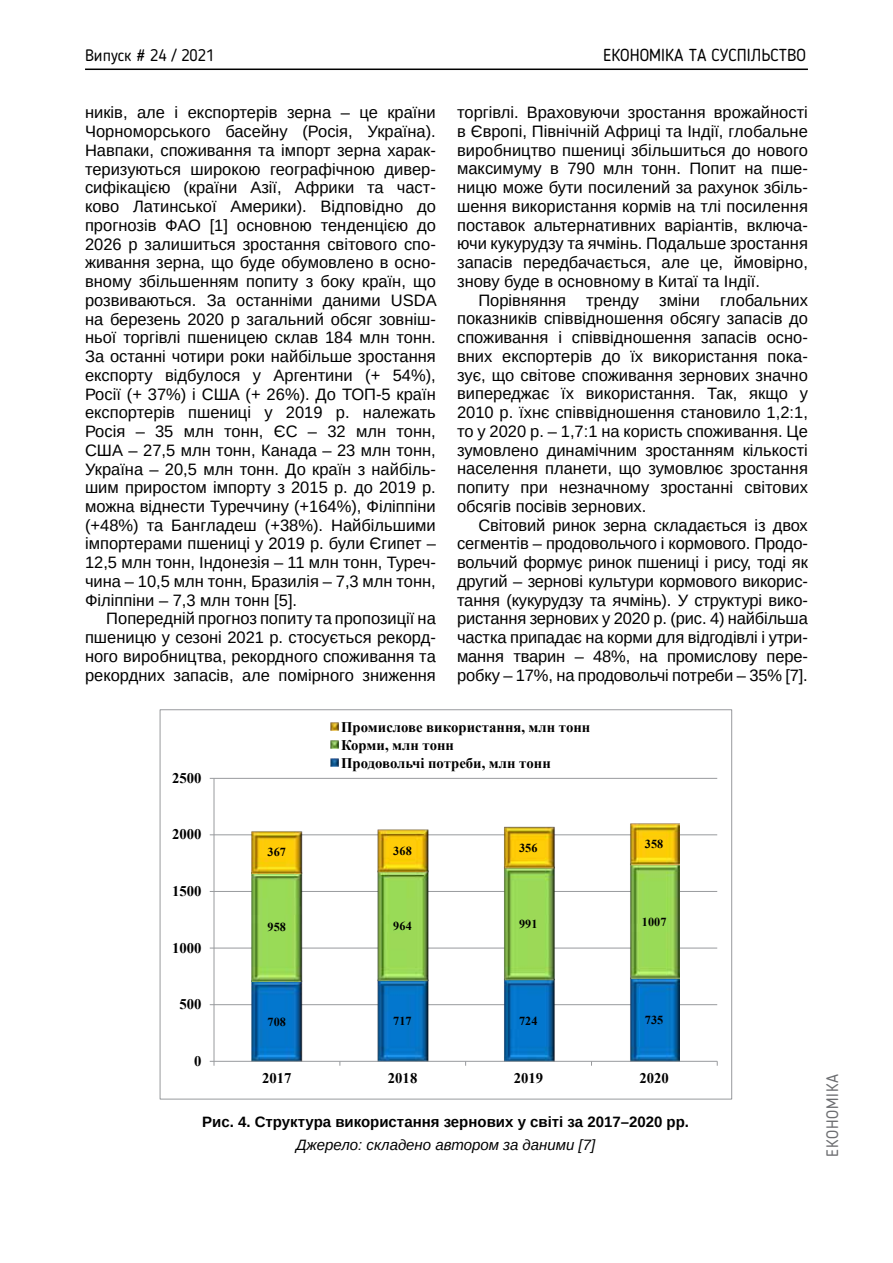
<style>
.page{position:relative;width:893px;height:1263px;background:#fff}
.page>*{position:absolute;margin:0;border:0;box-sizing:border-box;transform-origin:0 0}
.t1{font:17.25px "Blogger Sans";color:#000}
.t2{font:16.5px/18.8px "Arimo";color:#000;text-align:justify}
.t3{font:16.5px "Blogger Sans";color:#000}
.t4{font:16.5px "Blogger Sans";letter-spacing:.05em;color:#6d6e71}
.t5{font:700 15px "Arimo";color:#000}
.t6{font:italic 15px "Arimo";color:#000}
.t7{font:700 14.7px/18px "Times New Roman";color:#000}
.t8{font:700 12.15px "Times New Roman";letter-spacing:.005em;color:#000}
</style>
<div class="page">
<hr style="left:85px;top:69px;width:723px;height:1px;background:#000">
<hr style="left:214px;top:1004px;width:503px;height:1px;background:#989a9d">
<hr style="left:214px;top:948px;width:503px;height:1px;background:#989a9d">
<hr style="left:214px;top:891px;width:503px;height:1px;background:#989a9d">
<hr style="left:214px;top:834px;width:503px;height:1px;background:#989a9d">
<hr style="left:214px;top:778px;width:503px;height:1px;background:#989a9d">
<img style="left:251px;top:981px;width:429px;height:80px">
<img style="left:251px;top:873px;width:429px;height:108px">
<img style="left:251px;top:823px;width:429px;height:50px">
<hr style="left:214px;top:778px;width:1px;height:283px;background:#989a9d">
<hr style="left:214px;top:1061px;width:503px;height:1px;background:#989a9d">
<svg style="left:210px;top:1061px;width:5px;height:5px"></svg>
<svg style="left:330px;top:723px;width:8px;height:8px"></svg>
<svg style="left:330px;top:741px;width:8px;height:8px"></svg>
<svg style="left:330px;top:759px;width:8px;height:8px"></svg>
<p class="t3" style="left:85px;top:45px;width:131px">Випуск # 24 / 2021</p>
<p class="t1" style="left:603px;top:45px;width:204px">ЕКОНОМІКА ТА СУСПІЛЬСТВО</p>
<p class="t2" style="left:85px;top:103px;width:353px">ників, але і експортерів зерна – це країни Чорноморського басейну (Росія, Україна).<br>Навпаки, споживання та імпорт зерна харак&shy;теризуються широкою географічною дивер&shy;сифікацією (країни Азії, Африки та част&shy;ково Латинської Америки). Відповідно до прогнозів ФАО [1] основною тенденцією до 2026 р залишиться зростання світового спо&shy;живання зерна, що буде обумовлено в осно&shy;вному збільшенням попиту з боку країн, що розвиваються. За останніми даними USDA на березень 2020 р загальний обсяг зовніш&shy;ньої торгівлі пшеницею склав 184 млн тонн.<br>За останні чотири роки найбільше зростання експорту відбулося у Аргентини (+ 54%), Росії (+ 37%) і США (+ 26%). До ТОП-5 країн експортерів пшениці у 2019 р. належать Росія – 35 млн тонн, ЄС – 32 млн тонн, США – 27,5 млн тонн, Канада – 23 млн тонн, Україна – 20,5 млн тонн. До країн з найбіль&shy;шим приростом імпорту з 2015 р. до 2019 р. можна віднести Туреччину (+164%), Філіппіни (+48%) та Бангладеш (+38%). Найбільшими імпортерами пшениці у 2019 р. були Єгипет – 12,5 млн тонн, Індонезія – 11 млн тонн, Туреч&shy;чина – 10,5 млн тонн, Бразилія – 7,3 млн тонн, Філіппіни – 7,3 млн тонн [5].</p>
<p class="t2" style="left:85px;top:609px;width:352px;text-indent:21px">Попередній прогноз попиту та пропозиції на пшеницю у сезоні 2021 р. стосується рекорд&shy;ного виробництва, рекордного споживання та рекордних запасів, але помірного зниження</p>
<p class="t2" style="left:457px;top:103px;width:352px">торгівлі. Враховуючи зростання врожайності в Європі, Північній Африці та Індії, глобальне виробництво пшениці збільшиться до нового максимуму в 790 млн тонн. Попит на пше&shy;ницю може бути посилений за рахунок збіль&shy;шення використання кормів на тлі посилення поставок альтернативних варіантів, включа&shy;ючи кукурудзу та ячмінь. Подальше зростання запасів передбачається, але це, ймовірно, знову буде в основному в Китаї та Індії.</p>
<p class="t2" style="left:457px;top:291px;width:352px;text-indent:21px">Порівняння тренду зміни глобальних показників співвідношення обсягу запасів до споживання і співвідношення запасів осно&shy;вних експортерів до їх використання пока&shy;зує, що світове споживання зернових значно випереджає їх використання. Так, якщо у 2010 р. їхнє співвідношення становило 1,2:1, то у 2020 р. – 1,7:1 на користь споживання. Це зумовлено динамічним зростанням кількості населення планети, що зумовлює зростання попиту при незначному зростанні світових обсягів посівів зернових.</p>
<p class="t2" style="left:457px;top:516px;width:352px;text-indent:21px">Світовий ринок зерна складається із двох сегментів – продовольчого і кормового. Продо&shy;вольчий формує ринок пшениці і рису, тоді як другий – зернові культури кормового викорис&shy;тання (кукурудзу та ячмінь). У структурі вико&shy;ристання зернових у 2020 р. (рис. 4) найбільша частка припадає на корми для відгодівлі і утри&shy;мання тварин – 48%, на промислову пере&shy;робку – 17%, на продовольчі потреби – 35% [7].</p>
<p class="t7" style="left:172px;top:768px;width:31px">2500</p>
<p class="t7" style="left:172px;top:825px;width:31px">2000</p>
<p class="t7" style="left:172px;top:882px;width:31px">1500</p>
<p class="t7" style="left:172px;top:938px;width:31px">1000</p>
<p class="t7" style="left:341px;top:718px;width:251px">Промислове використання, млн тонн<br>Корми, млн тонн<br>Продовольчі потреби, млн тонн</p>
<p class="t8" style="left:267px;top:843px;width:20px">367</p>
<p class="t8" style="left:393px;top:842px;width:20px">368</p>
<p class="t8" style="left:519px;top:839px;width:20px">356</p>
<p class="t8" style="left:645px;top:835px;width:20px">358</p>
<p class="t8" style="left:267px;top:918px;width:20px">958</p>
<p class="t8" style="left:393px;top:917px;width:20px">964</p>
<p class="t8" style="left:519px;top:915px;width:20px">991</p>
<p class="t8" style="left:642px;top:913px;width:26px">1007</p>
<p class="t7" style="left:179px;top:995px;width:24px">500</p>
<p class="t7" style="left:194px;top:1051px;width:9px">0</p>
<p class="t8" style="left:267px;top:1013px;width:20px">708</p>
<p class="t8" style="left:393px;top:1012px;width:20px">717</p>
<p class="t8" style="left:519px;top:1012px;width:20px">724</p>
<p class="t8" style="left:645px;top:1011px;width:20px">735</p>
<p class="t7" style="left:262px;top:1069px;width:31px">2017</p>
<p class="t7" style="left:388px;top:1069px;width:31px">2018</p>
<p class="t7" style="left:514px;top:1069px;width:31px">2019</p>
<p class="t7" style="left:640px;top:1069px;width:31px">2020</p>
<p class="t5" style="left:202px;top:1111px;width:488px">Рис. 4. Структура використання зернових у світі за 2017–2020 рр.</p>
<p class="t6" style="left:296px;top:1134px;width:301px">Джерело: складено автором за даними [7]</p>
<p class="t4" style="left:822px;top:1157px;width:85px;rotate:-90deg">ЕКОНОМІКА</p>
</div>
